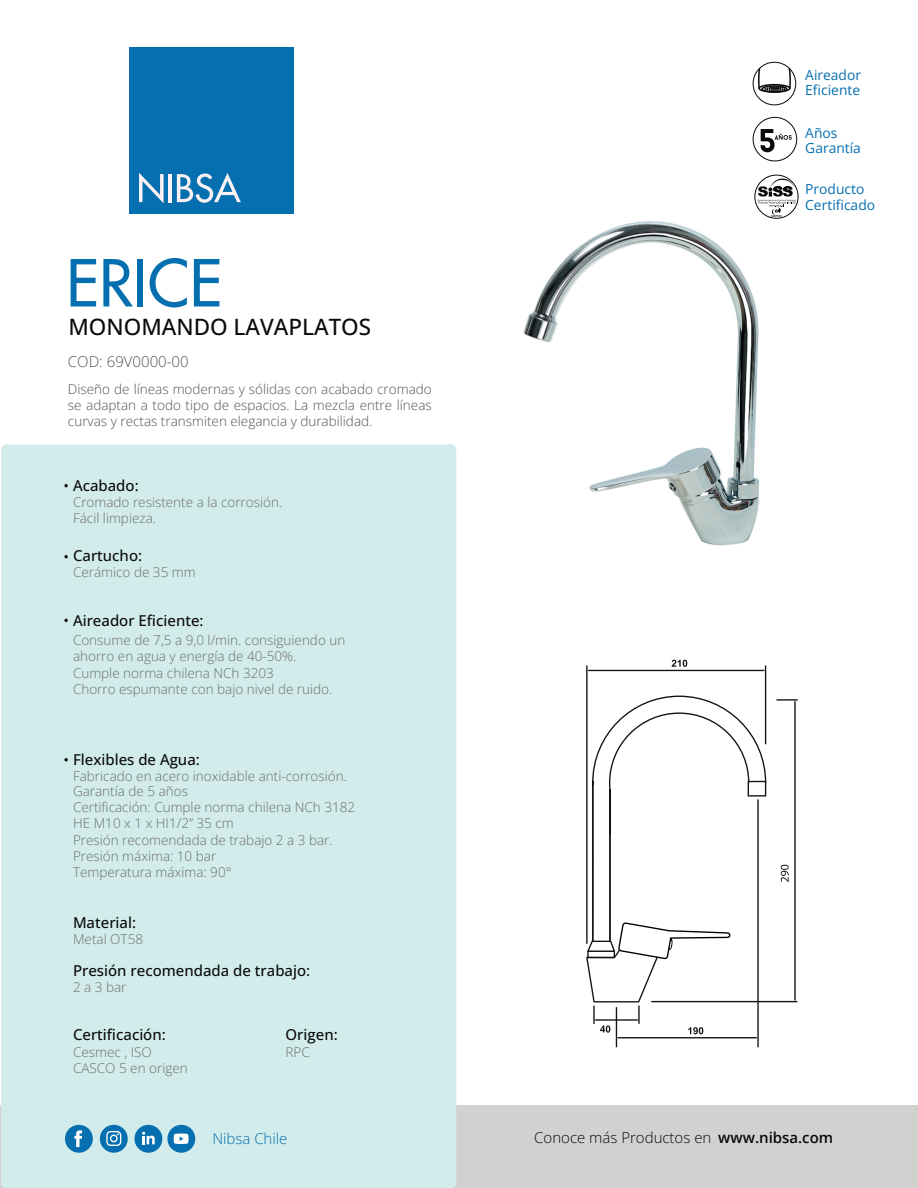
<style>
.page{position:relative;width:918px;height:1188px;background:#fff}
.page>*{position:absolute;margin:0;border:0;box-sizing:border-box;transform-origin:0 0}
.t1{font:500 63px "Futura Com";color:#056faf}
.t2{font:500 22.5px "Open Sans";color:#0b090c}
.t3{font:500 15px "Open Sans";color:#0b090c}
.t4{font:300 15px "Open Sans";color:#0b090c}
.t5{font:300 15px "Open Sans";color:#535257}
.t6{font:300 15px "Open Sans";color:#056faf}
.t7{font:13.8px/15.6px "Open Sans";color:#056faf}
.t8{font:300 13.5px/16.2px "Open Sans";color:#6c6d6f}
.t9{font:300 13.5px/16.2px "Open Sans";color:#535257;text-align:justify}
.s1{font-weight:600}
</style>
<div class="page">
<div style="left:0;top:1106px;width:918px;height:82px;background:#d2d1d0"></div>
<div style="left:1px;top:444px;width:455px;height:744px;background:#d2ecec;border-radius:5px"></div>
<div style="left:129px;top:47px;width:165px;height:167px;background:#056faf"></div>
<svg style="left:139px;top:173px;width:25px;height:30px"></svg>
<hr style="left:168px;top:174px;width:4px;height:28px;background:#fcf1f4">
<svg style="left:177px;top:173px;width:64px;height:30px"></svg>
<div style="left:65px;top:1125px;width:28px;height:28px;background:#056faf;border-radius:50%"></div>
<div style="left:100px;top:1125px;width:28px;height:28px;background:#056faf;border-radius:50%"></div>
<div style="left:134px;top:1125px;width:28px;height:28px;background:#056faf;border-radius:50%"></div>
<div style="left:167px;top:1125px;width:28px;height:28px;background:#056faf;border-radius:50%"></div>
<svg style="left:174px;top:1134px;width:15px;height:10px"></svg>
<svg style="left:142px;top:1132px;width:13px;height:12px"></svg>
<svg style="left:106px;top:1131px;width:15px;height:15px"></svg>
<svg style="left:74px;top:1130px;width:8px;height:17px"></svg>
<svg style="left:64px;top:484px;width:4px;height:3px"></svg>
<svg style="left:64px;top:555px;width:4px;height:3px"></svg>
<svg style="left:64px;top:619px;width:4px;height:3px"></svg>
<svg style="left:64px;top:758px;width:4px;height:3px"></svg>
<svg style="left:760px;top:129px;width:32px;height:23px"></svg>
<div style="left:753px;top:117px;width:44px;height:44px;border:1px solid #0b090c;border-radius:50%"></div>
<div style="left:753px;top:62px;width:43px;height:43px;border:1px solid #0b090c;border-radius:50%"></div>
<div style="left:758px;top:84px;width:32px;height:9px;border:2px solid #0b090c;border-radius:50%"></div>
<svg style="left:758px;top:67px;width:33px;height:24px"></svg>
<div style="left:754px;top:175px;width:44px;height:44px;border:1px solid #0b090c;border-radius:50%"></div>
<svg style="left:758px;top:178px;width:38px;height:9px"></svg>
<img style="left:443px;top:187px;width:356px;height:393px">
<svg style="left:592px;top:695px;width:175px;height:226px"></svg>
<div style="left:748px;top:781px;width:18px;height:16px;border:1px solid #111416"></div>
<hr style="left:592px;top:783px;width:1px;height:158px;background:#111416">
<hr style="left:609px;top:834px;width:2px;height:107px;background:#111416">
<hr style="left:794px;top:702px;width:2px;height:298px;background:#111416">
<hr style="left:776px;top:699px;width:22px;height:2px;background:#111416">
<hr style="left:651px;top:1001px;width:146px;height:1px;background:#111416">
<hr style="left:757px;top:799px;width:2px;height:248px;background:#111416">
<hr style="left:586px;top:665px;width:2px;height:279px;background:#111416">
<hr style="left:765px;top:665px;width:1px;height:79px;background:#111416">
<hr style="left:589px;top:670px;width:175px;height:1px;background:#111416">
<hr style="left:616px;top:1007px;width:1px;height:40px;background:#111416">
<hr style="left:618px;top:1037px;width:138px;height:1px;background:#111416">
<svg style="left:672px;top:660px;width:15px;height:7px"></svg>
<svg style="left:781px;top:865px;width:8px;height:17px"></svg>
<svg style="left:586px;top:921px;width:145px;height:117px"></svg>
<h1 class="t1" style="left:66px;top:236px;width:158px">ERICE</h1>
<h2 class="t2" style="left:69px;top:312px;width:304px">MONOMANDO LAVAPLATOS</h2>
<p class="t5" style="left:68px;top:351px;width:122px">COD: 69V0000-00</p>
<p class="t9" style="left:68px;top:380px;width:365px">Diseño de líneas modernas y sólidas con acabado cromado se adaptan a todo tipo de espacios. La mezcla entre líneas curvas y rectas transmiten elegancia y durabilidad.</p>
<p class="t3" style="left:73px;top:475px;width:67px">Acabado:</p>
<p class="t8" style="left:73px;top:493px;width:211px">Cromado resistente a la corrosión.<br>Fácil limpieza.</p>
<p class="t3" style="left:73px;top:545px;width:71px">Cartucho:</p>
<p class="t8" style="left:73px;top:564px;width:124px">Cerámico de 35 mm</p>
<p class="t3" style="left:73px;top:610px;width:132px">Aireador Eficiente:</p>
<p class="t8" style="left:73px;top:632px;width:274px">Consume de 7,5 a 9,0 l/min. consiguiendo un ahorro en agua y energía de 40-50%.<br>Cumple norma chilena NCh 3203<br>Chorro espumante con bajo nivel de ruido.</p>
<p class="t3" style="left:73px;top:749px;width:128px">Flexibles de Agua:</p>
<p class="t8" style="left:73px;top:769px;width:275px;line-height:14.5px">Fabricado en acero inoxidable anti-corrosión.<br>Garantía de 5 años</p>
<p class="t8" style="left:73px;top:799px;width:284px">Certificación: Cumple norma chilena NCh 3182<br>HE M10 x 1 x HI1/2” 35 cm<br>Presión recomendada de trabajo 2 a 3 bar.<br>Presión máxima: 10 bar<br>Temperatura máxima: 90°</p>
<p class="t3" style="left:73px;top:912px;width:65px">Material:</p>
<p class="t8" style="left:73px;top:930px;width:72px">Metal OT58</p>
<p class="t3" style="left:73px;top:960px;width:239px">Presión recomendada de trabajo:</p>
<p class="t8" style="left:73px;top:979px;width:55px">2 a 3 bar</p>
<p class="t3" style="left:286px;top:1025px;width:54px">Origen:</p>
<p class="t8" style="left:286px;top:1043px;width:26px">RPC</p>
<p class="t3" style="left:73px;top:1025px;width:94px">Certificación:</p>
<p class="t8" style="left:73px;top:1043px;width:116px">Cesmec , ISO<br>CASCO 5 en origen</p>
<p class="t6" style="left:212px;top:1128px;width:77px">Nibsa Chile</p>
<p class="t7" style="left:805px;top:67px;width:57px">Aireador<br>Eficiente</p>
<p class="t7" style="left:805px;top:125px;width:57px">Años<br>Garantía</p>
<p class="t7" style="left:805px;top:181px;width:71px">Producto<br>Certificado</p>
<p class="t4" style="left:534px;top:1128px;width:300px">Conoce más Productos en <span class="s1">www.nibsa.com</span></p>
</div>
